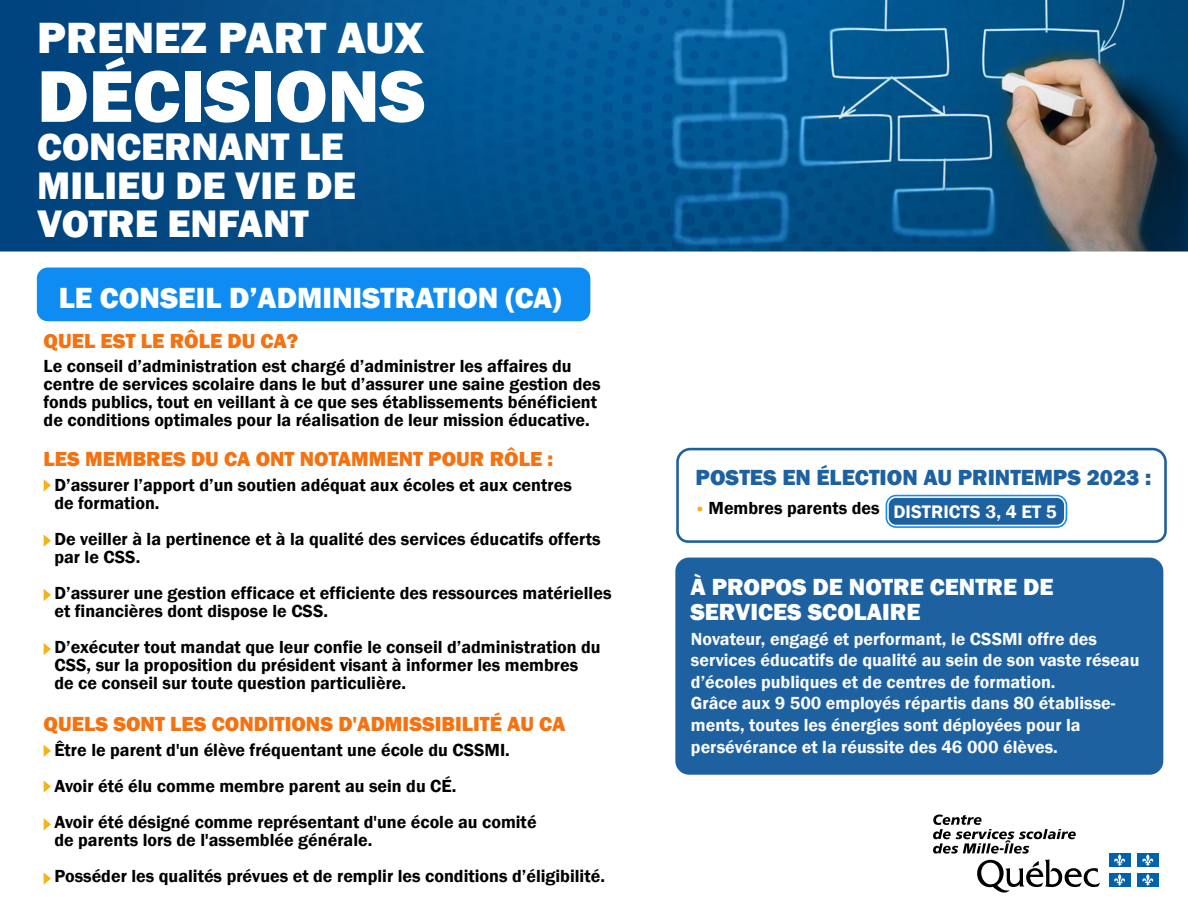
<style>
.page{position:relative;width:1188px;height:918px;background:#fff}
.page>*{position:absolute;margin:0;border:0;box-sizing:border-box;transform-origin:0 0}
.t1{font:800 45px "Franklin Gothic";color:#fff}
.t2{font:800 39.45px/38.2px "Franklin Gothic";color:#fff}
.t3{font:800 30px "Franklin Gothic";color:#fff}
.t4{font:800 24px/25.5px "Franklin Gothic";color:#fdfefe}
.t5{font:800 22.5px "Franklin Gothic";color:#1e61a1}
.t6{font:800 21px "Franklin Gothic";color:#f47211}
.t7{font:600 18.75px "Franklin Gothic";color:#fff}
.t8{font:600 18px/18px "Franklin Gothic";color:#000}
.t9{font:600 18px/21.6px "Franklin Gothic";color:#f9fafb}
</style>
<div class="page">
<img style="left:0;top:0;width:1188px;height:885px">
<svg style="left:933px;top:815px;width:167px;height:78px"></svg>
<div style="left:1109px;top:853px;width:22px;height:14px;background:#0062ac"></div>
<svg style="left:1114px;top:854px;width:11px;height:12px"></svg>
<div style="left:1137px;top:853px;width:22px;height:14px;background:#0062ac"></div>
<svg style="left:1142px;top:854px;width:12px;height:12px"></svg>
<div style="left:1109px;top:873px;width:22px;height:14px;background:#0062ac"></div>
<svg style="left:1114px;top:874px;width:11px;height:12px"></svg>
<div style="left:1137px;top:873px;width:22px;height:14px;background:#0062ac"></div>
<svg style="left:1142px;top:874px;width:12px;height:12px"></svg>
<svg style="left:42px;top:71px;width:45px;height:51px"></svg>
<svg style="left:93px;top:57px;width:86px;height:66px"></svg>
<div style="left:185px;top:71px;width:15px;height:51px;background:#fff"></div>
<svg style="left:204px;top:71px;width:45px;height:52px"></svg>
<div style="left:255px;top:71px;width:16px;height:51px;background:#fff"></div>
<svg style="left:277px;top:71px;width:48px;height:52px"></svg>
<svg style="left:332px;top:71px;width:92px;height:52px"></svg>
<div style="left:37px;top:268px;width:553px;height:53px;background:#0f8cf2;border-radius:11px"></div>
<svg style="left:44px;top:479px;width:7px;height:12px"></svg>
<svg style="left:44px;top:535px;width:7px;height:12px"></svg>
<svg style="left:44px;top:589px;width:7px;height:12px"></svg>
<svg style="left:44px;top:643px;width:7px;height:12px"></svg>
<svg style="left:44px;top:745px;width:7px;height:12px"></svg>
<svg style="left:44px;top:780px;width:7px;height:13px"></svg>
<svg style="left:44px;top:818px;width:7px;height:12px"></svg>
<svg style="left:44px;top:872px;width:7px;height:13px"></svg>
<svg style="left:675px;top:447px;width:493px;height:97px"></svg>
<div style="left:675px;top:558px;width:488px;height:217px;background:#1e61a1;border-radius:14px"></div>
<svg style="left:697px;top:506px;width:6px;height:6px"></svg>
<div style="left:886px;top:495px;width:181px;height:33px;border:6px solid #0f8cf2;border-radius:7px"></div>
<div style="left:887px;top:496px;width:179px;height:30px;border:3px solid #fff;border-radius:7px"></div>
<div style="left:889px;top:498px;width:175px;height:27px;background:#1e61a1;border-radius:7px"></div>
<h1 class="t1" style="left:37px;top:9px;width:388px">PRENEZ PART AUX</h1>
<h2 class="t2" style="left:37px;top:128px;width:320px">CONCERNANT LE<br>MILIEU DE VIE DE<br>VOTRE ENFANT</h2>
<h3 class="t3" style="left:59px;top:279px;width:504px">LE CONSEIL D’ADMINISTRATION (CA)</h3>
<p class="t6" style="left:44px;top:328px;width:256px">QUEL EST LE RÔLE DU CA?</p>
<p class="t8" style="left:44px;top:357px;width:558px">Le conseil d’administration est chargé d’administrer les affaires du centre de services scolaire dans le but d’assurer une saine gestion des fonds publics, tout en veillant à ce que ses établissements bénéficient de conditions optimales pour la réalisation de leur mission éducative.</p>
<p class="t6" style="left:44px;top:445px;width:511px">LES MEMBRES DU CA ONT NOTAMMENT POUR RÔLE :</p>
<p class="t8" style="left:54px;top:476px;width:519px">D’assurer l’apport d’un soutien adéquat aux écoles et aux centres de formation.</p>
<p class="t8" style="left:54px;top:530px;width:548px">De veiller à la pertinence et à la qualité des services éducatifs offerts par le CSS.</p>
<p class="t8" style="left:54px;top:584px;width:559px">D’assurer une gestion efficace et efficiente des ressources matérielles et financières dont dispose le CSS.</p>
<p class="t8" style="left:54px;top:638px;width:548px">D’exécuter tout mandat que leur confie le conseil d’administration du<br>CSS, sur la proposition du président visant à informer les membres de ce conseil sur toute question particulière.</p>
<p class="t6" style="left:44px;top:711px;width:523px">QUELS SONT LES CONDITIONS D'ADMISSIBILITÉ AU CA</p>
<p class="t8" style="left:54px;top:733px;width:484px;line-height:36px">Être le parent d'un élève fréquentant une école du CSSMI.<br>Avoir été élu comme membre parent au sein du CÉ.<br>Avoir été désigné comme représentant d'une école au comité</p>
<p class="t8" style="left:54px;top:823px;width:552px;line-height:36px">de parents lors de l'assemblée générale.<br>Posséder les qualités prévues et de remplir les conditions d’éligibilité.</p>
<p class="t5" style="left:696px;top:463px;width:457px">POSTES EN ÉLECTION AU PRINTEMPS 2023 :</p>
<p class="t8" style="left:709px;top:500px;width:173px">Membres parents des</p>
<p class="t7" style="left:894px;top:500px;width:165px">DISTRICTS 3, 4 ET 5</p>
<h3 class="t4" style="left:690px;top:574px;width:365px">À PROPOS DE NOTRE CENTRE DE<br>SERVICES SCOLAIRE</h3>
<p class="t9" style="left:691px;top:628px;width:450px">Novateur, engagé et performant, le CSSMI offre des services éducatifs de qualité au sein de son vaste réseau d’écoles publiques et de centres de formation.<br>Grâce aux 9 500 employés répartis dans 80 établisse&shy;ments, toutes les énergies sont déployées pour la persévérance et la réussite des 46 000 élèves.</p>
</div>
